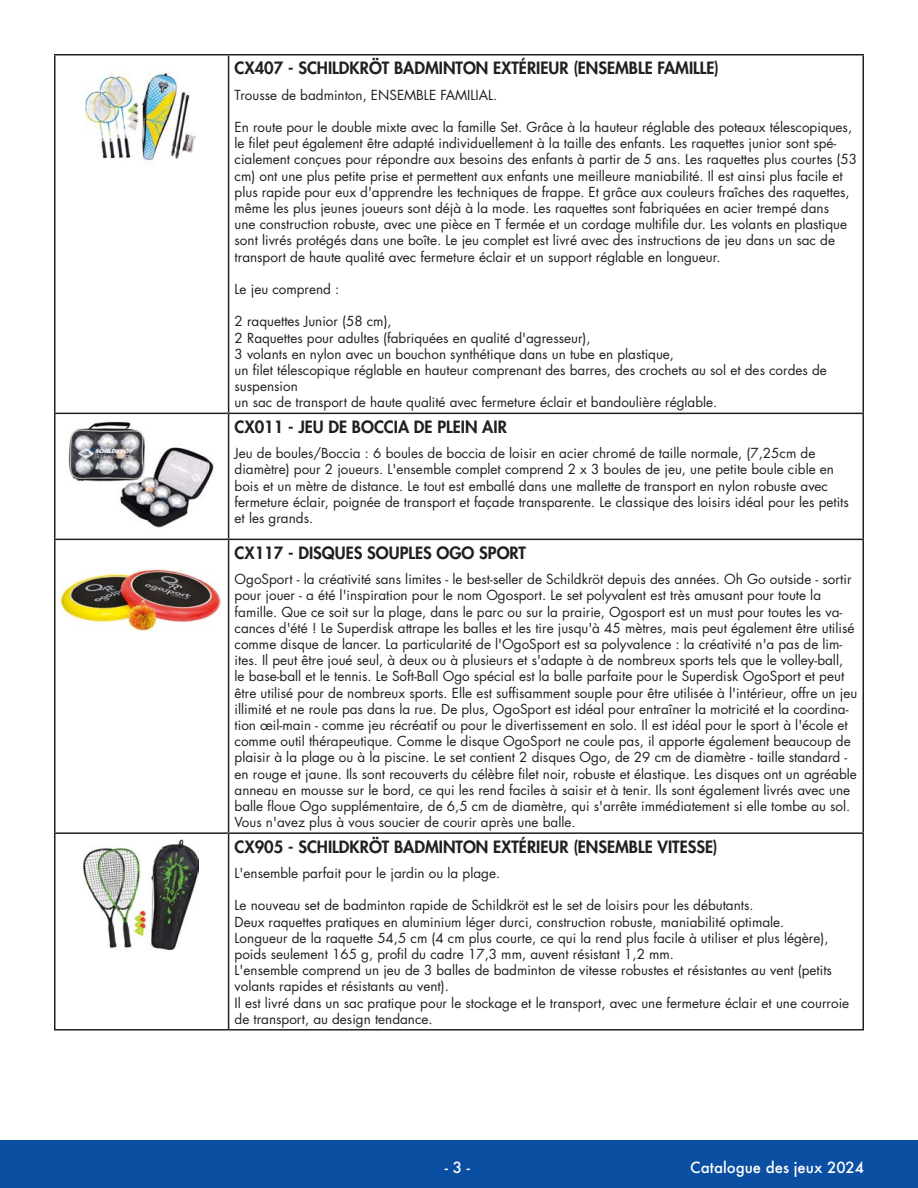
<style>
.page{position:relative;width:918px;height:1188px;background:#fff}
.page>*{position:absolute;margin:0;border:0;box-sizing:border-box;transform-origin:0 0}
.Body{font:800 16.5px "Futura Std";color:#231f20}
.t1{font:500 15px "Futura";color:#fff}
.Body-2{font:13.5px/16.2px "Futura Std";color:#231f20}
</style>
<div class="page">
<div style="left:0;top:1140px;width:918px;height:48px;background:#0a4fa2"></div>
<hr style="left:54px;top:54px;width:175px;height:2px;background:#231f20">
<hr style="left:54px;top:56px;width:2px;height:357px;background:#231f20">
<hr style="left:229px;top:54px;width:635px;height:2px;background:#231f20">
<hr style="left:228px;top:56px;width:1px;height:357px;background:#231f20">
<hr style="left:862px;top:56px;width:2px;height:357px;background:#231f20">
<hr style="left:54px;top:413px;width:175px;height:1px;background:#231f20">
<hr style="left:54px;top:414px;width:2px;height:125px;background:#231f20">
<hr style="left:229px;top:413px;width:635px;height:1px;background:#231f20">
<hr style="left:228px;top:414px;width:1px;height:125px;background:#231f20">
<hr style="left:862px;top:414px;width:2px;height:125px;background:#231f20">
<hr style="left:54px;top:539px;width:175px;height:1px;background:#231f20">
<hr style="left:54px;top:540px;width:2px;height:292px;background:#231f20">
<hr style="left:229px;top:539px;width:635px;height:1px;background:#231f20">
<hr style="left:228px;top:540px;width:1px;height:292px;background:#231f20">
<hr style="left:862px;top:540px;width:2px;height:292px;background:#231f20">
<hr style="left:54px;top:832px;width:175px;height:2px;background:#231f20">
<hr style="left:54px;top:834px;width:2px;height:195px;background:#231f20">
<hr style="left:229px;top:832px;width:635px;height:2px;background:#231f20">
<hr style="left:228px;top:834px;width:1px;height:195px;background:#231f20">
<hr style="left:862px;top:834px;width:2px;height:195px;background:#231f20">
<hr style="left:54px;top:1029px;width:175px;height:2px;background:#231f20">
<hr style="left:229px;top:1029px;width:635px;height:2px;background:#231f20">
<img style="left:86px;top:72px;width:110px;height:90px">
<img style="left:68px;top:421px;width:146px;height:107px">
<img style="left:61px;top:570px;width:160px;height:61px">
<img style="left:83px;top:839px;width:115px;height:110px">
<p class="Body" style="left:235px;top:58px;width:486px">CX407 - SCHILDKRÖT BADMINTON EXTÉRIEUR (ENSEMBLE FAMILLE)</p>
<p class="Body-2" style="left:235px;top:87px;width:264px">Trousse de badminton, ENSEMBLE FAMILIAL.</p>
<p class="Body-2" style="left:235px;top:119px;width:624px">En route pour le double mixte avec la famille Set. Grâce à la hauteur réglable des poteaux télescopiques, le filet peut également être adapté individuellement à la taille des enfants. Les raquettes junior sont spé&shy;cialement conçues pour répondre aux besoins des enfants à partir de 5 ans. Les raquettes plus courtes (53 cm) ont une plus petite prise et permettent aux enfants une meilleure maniabilité. Il est ainsi plus facile et plus rapide pour eux d'apprendre les techniques de frappe. Et grâce aux couleurs fraîches des raquettes, même les plus jeunes joueurs sont déjà à la mode. Les raquettes sont fabriquées en acier trempé dans<br>une construction robuste, avec une pièce en T fermée et un cordage multifile dur. Les volants en plastique sont livrés protégés dans une boîte. Le jeu complet est livré avec des instructions de jeu dans un sac de transport de haute qualité avec fermeture éclair et un support réglable en longueur.</p>
<p class="Body-2" style="left:235px;top:281px;width:106px">Le jeu comprend :</p>
<p class="Body-2" style="left:235px;top:313px;width:594px">2 raquettes Junior (58 cm),<br>2 Raquettes pour adultes (fabriquées en qualité d'agresseur),<br>3 volants en nylon avec un bouchon synthétique dans un tube en plastique,<br>un filet télescopique réglable en hauteur comprenant des barres, des crochets au sol et des cordes de suspension<br>un sac de transport de haute qualité avec fermeture éclair et bandoulière réglable.</p>
<p class="Body" style="left:235px;top:416px;width:274px">CX011 - JEU DE BOCCIA DE PLEIN AIR</p>
<p class="Body-2" style="left:235px;top:445px;width:616px">Jeu de boules/Boccia : 6 boules de boccia de loisir en acier chromé de taille normale, (7,25cm de diamètre) pour 2 joueurs. L'ensemble complet comprend 2 x 3 boules de jeu, une petite boule cible en bois et un mètre de distance. Le tout est emballé dans une mallette de transport en nylon robuste avec fermeture éclair, poignée de transport et façade transparente. Le classique des loisirs idéal pour les petits et les grands.</p>
<p class="Body" style="left:235px;top:542px;width:293px">CX117 - DISQUES SOUPLES OGO SPORT</p>
<p class="Body-2" style="left:235px;top:571px;width:624px">OgoSport - la créativité sans limites - le best-seller de Schildkröt depuis des années. Oh Go outside - sortir pour jouer - a été l'inspiration pour le nom Ogosport. Le set polyvalent est très amusant pour toute la famille. Que ce soit sur la plage, dans le parc ou sur la prairie, Ogosport est un must pour toutes les va&shy;cances d'été ! Le Superdisk attrape les balles et les tire jusqu'à 45 mètres, mais peut également être utilisé comme disque de lancer. La particularité de l'OgoSport est sa polyvalence : la créativité n'a pas de lim&shy;ites. Il peut être joué seul, à deux ou à plusieurs et s'adapte à de nombreux sports tels que le volley-ball,<br>le base-ball et le tennis. Le Soft-Ball Ogo spécial est la balle parfaite pour le Superdisk OgoSport et peut être utilisé pour de nombreux sports. Elle est suffisamment souple pour être utilisée à l'intérieur, offre un jeu illimité et ne roule pas dans la rue. De plus, OgoSport est idéal pour entraîner la motricité et la coordina&shy;tion œil-main - comme jeu récréatif ou pour le divertissement en solo. Il est idéal pour le sport à l'école et comme outil thérapeutique. Comme le disque OgoSport ne coule pas, il apporte également beaucoup de plaisir à la plage ou à la piscine. Le set contient 2 disques Ogo, de 29 cm de diamètre - taille standard - en rouge et jaune. Ils sont recouverts du célèbre filet noir, robuste et élastique. Les disques ont un agréable anneau en mousse sur le bord, ce qui les rend faciles à saisir et à tenir. Ils sont également livrés avec une balle floue Ogo supplémentaire, de 6,5 cm de diamètre, qui s'arrête immédiatement si elle tombe au sol.<br>Vous n'avez plus à vous soucier de courir après une balle.</p>
<p class="Body" style="left:235px;top:836px;width:485px">CX905 - SCHILDKRÖT BADMINTON EXTÉRIEUR (ENSEMBLE VITESSE)</p>
<p class="Body-2" style="left:235px;top:865px;width:267px">L'ensemble parfait pour le jardin ou la plage.</p>
<p class="Body-2" style="left:235px;top:897px;width:616px">Le nouveau set de badminton rapide de Schildkröt est le set de loisirs pour les débutants.<br>Deux raquettes pratiques en aluminium léger durci, construction robuste, maniabilité optimale.<br>Longueur de la raquette 54,5 cm (4 cm plus courte, ce qui la rend plus facile à utiliser et plus légère), poids seulement 165 g, profil du cadre 17,3 mm, auvent résistant 1,2 mm.<br>L'ensemble comprend un jeu de 3 balles de badminton de vitesse robustes et résistantes au vent (petits volants rapides et résistants au vent).<br>Il est livré dans un sac pratique pour le stockage et le transport, avec une fermeture éclair et une courroie de transport, au design tendance.</p>
<p class="t1" style="left:445px;top:1158px;width:27px">- 3 -</p>
<p class="t1" style="left:690px;top:1158px;width:175px">Catalogue des jeux 2024</p>
</div>
